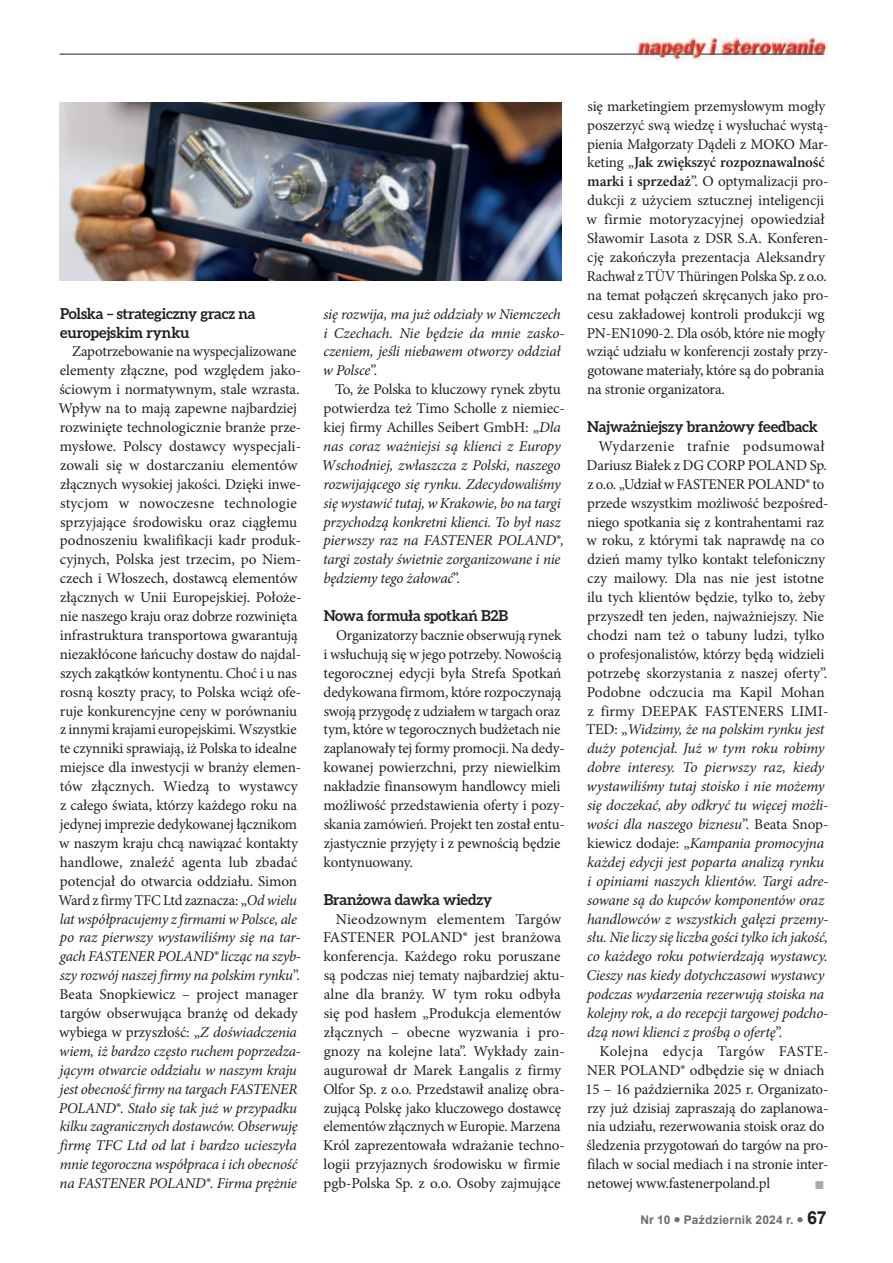
<style>
.page{position:relative;width:893px;height:1263px;background:#fff}
.page>*{position:absolute;margin:0;border:0;box-sizing:border-box;transform-origin:0 0}
.t1{font:15px/18.9px "Minion Pro";letter-spacing:-.01em;color:#231f20}
.t2{font:italic 15px/18.9px "Minion Pro";letter-spacing:-.015em;color:#231f20}
.t3{font:700 15px/18.9px "Aleo";letter-spacing:-.01em;color:#231f20}
.t4{font:13.5px "Wingdings";color:#a8a9ad}
.t5{font:700 12px "Arial";letter-spacing:.02em;color:#6d6e71}
.s1{font-style:italic}
.s2{font-style:normal}
.s3{font-weight:600}
.s4{font-size:18px;color:#231f20}
</style>
<div class="page">
<img style="left:636px;top:38px;width:191px;height:22px">
<hr style="left:60px;top:54px;width:600px;height:1px;background:#231f20">
<svg style="left:665px;top:54px;width:28px;height:1px"></svg>
<hr style="left:700px;top:54px;width:124px;height:1px;background:#231f20">
<img style="left:60px;top:102px;width:501px;height:179px">
<p class="t3" style="left:60px;top:304px;width:197px">Polska – strategiczny gracz na europejskim rynku</p>
<p class="t1" style="left:59px;top:342px;width:244px;text-align:center">Zapotrzebowanie na wyspecjalizowane elementy złączne, pod względem jako&shy;ściowym i normatywnym, stale wzrasta.<br>Wpływ na to mają zapewne najbardziej rozwinięte technologicznie branże prze&shy;mysłowe. Polscy dostawcy wyspecjali&shy;zowali się w dostarczaniu elementów złącznych wysokiej jakości. Dzięki inwe&shy;stycjom w nowoczesne technologie sprzyjające środowisku oraz ciągłemu podnoszeniu kwalifikacji kadr produk&shy;cyjnych, Polska jest trzecim, po Niem&shy;czech i Włoszech, dostawcą elementów złącznych w Unii Europejskiej. Położe&shy;nie naszego kraju oraz dobrze rozwinięta infrastruktura transportowa gwarantują niezakłócone łańcuchy dostaw do najdal&shy;szych zakątków kontynentu. Choć i u nas rosną koszty pracy, to Polska wciąż ofe&shy;ruje konkurencyjne ceny w porównaniu z innymi krajami europejskimi. Wszystkie te czynniki sprawiają, iż Polska to idealne miejsce dla inwestycji w branży elemen&shy;tów złącznych. Wiedzą to wystawcy z całego świata, którzy każdego roku na jedynej imprezie dedykowanej łącznikom w naszym kraju chcą nawiązać kontakty handlowe, znaleźć agenta lub zbadać potencjał do otwarcia oddziału. Simon Ward z firmy TFC Ltd zaznacza: „<span class="s1">Od wielu lat współpracujemy z firmami w Polsce, ale po raz pierwszy wystawiliśmy się na tar&shy;gach FASTENER POLAND® licząc na szyb&shy;szy rozwój naszej firmy na polskim rynku</span>”.<br>Beata Snopkiewicz – project manager targów obserwująca branżę od dekady wybiega w przyszłość: „<span class="s1">Z doświadczenia wiem, iż bardzo często ruchem poprzedza&shy;jącym otwarcie oddziału w naszym kraju jest obecność firmy na targach FASTENER POLAND®. Stało się tak już w przypadku kilku zagranicznych dostawców. Obserwuję firmę TFC Ltd od lat i bardzo ucieszyła mnie tegoroczna współpraca i ich obecność na FASTENER POLAND®. Firma prężnie</span></p>
<p class="t2" style="left:323px;top:306px;width:243px">się rozwija, ma już oddziały w Niemczech i Czechach. Nie będzie da mnie zasko&shy;czeniem, jeśli niebawem otworzy oddział w Polsce<span class="s2">”.</span></p>
<p class="t2" style="left:322px;top:381px;width:245px;text-indent:14px"><span class="s2">To, że Polska to kluczowy rynek zbytu potwierdza też Timo Scholle z niemiec&shy;kiej firmy Achilles Seibert GmbH: „</span>Dla nas coraz ważniejsi są klienci z Europy Wschodniej, zwłaszcza z Polski, naszego rozwijającego się rynku. Zdecydowaliśmy się wystawić tutaj, w Krakowie, bo na targi przychodzą konkretni klienci. To był nasz pierwszy raz na FASTENER POLAND®, targi zostały świetnie zorganizowane i nie będziemy tego żałować<span class="s2">”.</span></p>
<p class="t3" style="left:324px;top:606px;width:186px">Nowa formuła spotkań B2B</p>
<p class="t1" style="left:323px;top:626px;width:243px;text-indent:13px">Organizatorzy bacznie obserwują rynek i wsłuchują się w jego potrzeby. Nowością tegorocznej edycji była Strefa Spotkań dedykowana firmom, które rozpoczynają swoją przygodę z udziałem w targach oraz tym, które w tegorocznych budżetach nie zaplanowały tej formy promocji. Na dedy&shy;kowanej powierzchni, przy niewielkim nakładzie finansowym handlowcy mieli możliwość przedstawienia oferty i pozy&shy;skania zamówień. Projekt ten został entu&shy;zjastycznie przyjęty i z pewnością będzie kontynuowany.</p>
<p class="t3" style="left:324px;top:889px;width:170px">Branżowa dawka wiedzy</p>
<p class="t1" style="left:323px;top:909px;width:243px;text-indent:13px">Nieodzownym elementem Targów FASTENER POLAND® jest branżowa konferencja. Każdego roku poruszane są podczas niej tematy najbardziej aktu&shy;alne dla branży. W tym roku odbyła się pod hasłem „Produkcja elementów złącznych – obecne wyzwania i pro&shy;gnozy na kolejne lata”. Wykłady zain&shy;augurował dr Marek Łangalis z firmy Olfor Sp. z o.o. Przedstawił analizę obra&shy;zującą Polskę jako kluczowego dostawcę elementów złącznych w Europie. Marzena Król zaprezentowała wdrażanie techno&shy;logii przyjaznych środowisku w firmie pgb-Polska Sp. z o.o. Osoby zajmujące</p>
<p class="t1" style="left:587px;top:96px;width:244px">się marketingiem przemysłowym mogły poszerzyć swą wiedzę i wysłuchać wystą&shy;pienia Małgorzaty Dądeli z MOKO Mar&shy;keting „<span class="s3">Jak zwiększyć rozpoznawalność marki i sprzedaż</span>”. O optymalizacji pro&shy;dukcji z użyciem sztucznej inteligencji w firmie motoryzacyjnej opowiedział Sławomir Lasota z DSR S.A. Konferen&shy;cję zakończyła prezentacja Aleksandry Rachwał z TÜV Thüringen Polska Sp. z o.o. na temat połączeń skręcanych jako pro&shy;cesu zakładowej kontroli produkcji wg PN-EN1090-2. Dla osób, które nie mogły wziąć udziału w konferencji zostały przy&shy;gotowane materiały, które są do pobrania na stronie organizatora.</p>
<p class="t3" style="left:587px;top:417px;width:232px">Najważniejszy branżowy feedback</p>
<p class="t2" style="left:586px;top:438px;width:244px;text-indent:13px"><span class="s2">Wydarzenie trafnie podsumował Dariusz Białek z DG CORP POLAND Sp. z o.o. „Udział w FASTENER POLAND® to przede wszystkim możliwość bezpośred&shy;niego spotkania się z kontrahentami raz w roku, z którymi tak naprawdę na co dzień mamy tylko kontakt telefoniczny czy mailowy. Dla nas nie jest istotne ilu tych klientów będzie, tylko to, żeby przyszedł ten jeden, najważniejszy. Nie chodzi nam też o tabuny ludzi, tylko o profesjonalistów, którzy będą widzieli potrzebę skorzystania z naszej oferty”.<br>Podobne odczucia ma Kapil Mohan z firmy DEEPAK FASTENERS LIMI-TED: „</span>Widzimy, że na polskim rynku jest duży potencjał. Już w tym roku robimy dobre interesy. To pierwszy raz, kiedy wystawiliśmy tutaj stoisko i nie możemy się doczekać, aby odkryć tu więcej możli&shy;wości dla naszego biznesu<span class="s2">”. Beata Snop&shy;kiewicz dodaje: „</span>Kampania promocyjna każdej edycji jest poparta analizą rynku i opiniami naszych klientów. Targi adre&shy;sowane są do kupców komponentów oraz handlowców z wszystkich gałęzi przemy&shy;słu. Nie liczy się liczba gości tylko ich jakość, co każdego roku potwierdzają wystawcy.<br>Cieszy nas kiedy dotychczasowi wystawcy podczas wydarzenia rezerwują stoiska na kolejny rok, a do recepcji targowej podcho&shy;dzą nowi klienci z prośbą o ofertę<span class="s2">”.</span></p>
<p class="t1" style="left:586px;top:1041px;width:244px;text-indent:14px">Kolejna edycja Targów FASTE-NER POLAND® odbędzie się w dniach 15 – 16 października 2025 r. Organizato&shy;rzy już dzisiaj zapraszają do zaplanowa&shy;nia udziału, rezerwowania stoisk oraz do śledzenia przygotowań do targów na pro&shy;filach w social mediach i na stronie inter&shy;netowej www.fastenerpoland.pl</p>
<p class="t4" style="left:814px;top:1177px;width:12px">■</p>
<p class="t5" style="left:640px;top:1213px;width:188px">Nr 10 ● Październik 2024 r. ● <span class="s4">67</span></p>
</div>
